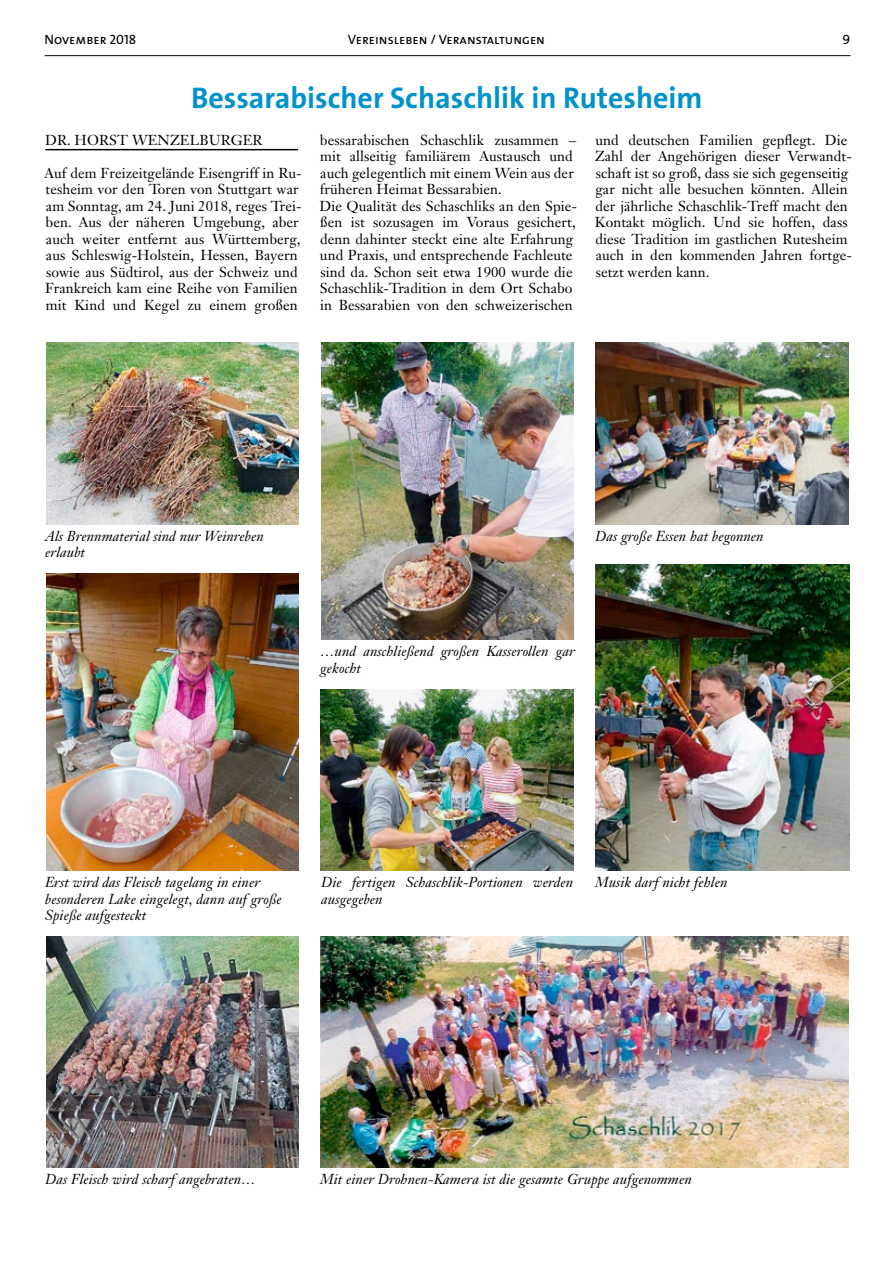
<style>
.page{position:relative;width:893px;height:1263px;background:#fff}
.page>*{position:absolute;margin:0;border:0;box-sizing:border-box;transform-origin:0 0}
.t1{font:700 30px "The Sans B7";color:#0092ca}
.t2{font:14.25px/16.5px "Janson Text";letter-spacing:.005em;color:#000}
.t3{font:italic 14.25px/16.5px "Janson Text";letter-spacing:.005em;color:#000}
.t4{font:13.5px "The Sans Caps";color:#000}
</style>
<div class="page">
<hr style="left:45px;top:55px;width:805px;height:1px;background:#000">
<hr style="left:45px;top:149px;width:253px;height:1px;background:#000">
<img style="left:46px;top:574px;width:252px;height:297px">
<img style="left:46px;top:343px;width:252px;height:181px">
<img style="left:46px;top:937px;width:252px;height:231px">
<img style="left:595px;top:343px;width:254px;height:181px">
<img style="left:321px;top:343px;width:252px;height:297px">
<img style="left:320px;top:689px;width:253px;height:182px">
<img style="left:595px;top:564px;width:255px;height:307px">
<img style="left:320px;top:937px;width:529px;height:231px">
<p class="t4" style="left:45px;top:28px;width:93px">November 2018</p>
<p class="t4" style="left:348px;top:28px;width:199px">Vereinsleben / Veranstaltungen</p>
<p class="t4" style="left:843px;top:28px;width:9px">9</p>
<h1 class="t1" style="left:191px;top:82px;width:513px">Bessarabischer Schaschlik in Rutesheim</h1>
<p class="t2" style="left:45px;top:131px;width:54px">Dr. Horst</p>
<p class="t2" style="left:132px;top:131px;width:28px">Wenzelburger</p>
<p class="t2" style="left:45px;top:164px;width:259px">Auf dem Freizeitgelände Eisengriff in Ru&shy;tesheim vor den Toren von Stuttgart war am Sonntag, am 24. Juni 2018, reges Trei&shy;ben. Aus der näheren Umgebung, aber auch weiter entfernt aus Württemberg, aus Schleswig-Holstein, Hessen, Bayern sowie aus Südtirol, aus der Schweiz und Frankreich kam eine Reihe von Familien mit Kind und Kegel zu einem großen</p>
<p class="t2" style="left:319px;top:131px;width:259px">bessarabischen Schaschlik zusammen – mit allseitig familiärem Austausch und auch gelegentlich mit einem Wein aus der früheren Heimat Bessarabien.<br>Die Qualität des Schaschliks an den Spie&shy;ßen ist sozusagen im Voraus gesichert, denn dahinter steckt eine alte Erfahrung und Praxis, und entsprechende Fachleute sind da. Schon seit etwa 1900 wurde die Schaschlik-Tradition in dem Ort Schabo in Bessarabien von den schweizerischen</p>
<p class="t2" style="left:595px;top:131px;width:259px">und deutschen Familien gepflegt. Die Zahl der Angehörigen dieser Verwandt&shy;schaft ist so groß, dass sie sich gegenseitig gar nicht alle besuchen könnten. Allein der jährliche Schaschlik-Treff macht den Kontakt möglich. Und sie hoffen, dass diese Tradition im gastlichen Rutesheim auch in den kommenden Jahren fortge&shy;setzt werden kann.</p>
<p class="t3" style="left:45px;top:528px;width:220px">Als Brennmaterial sind nur Weinreben erlaubt</p>
<p class="t3" style="left:595px;top:528px;width:170px">Das große Essen hat begonnen</p>
<p class="t3" style="left:320px;top:643px;width:256px">…und anschließend großen Kasserollen gar gekocht</p>
<p class="t3" style="left:45px;top:874px;width:238px">Erst wird das Fleisch tagelang in einer besonderen Lake eingelegt, dann auf große<br>Spieße aufgesteckt</p>
<p class="t3" style="left:321px;top:874px;width:254px">Die fertigen Schaschlik-Portionen werden ausgegeben</p>
<p class="t3" style="left:595px;top:874px;width:134px">Musik darf nicht fehlen</p>
<p class="t3" style="left:45px;top:1171px;width:212px">Das Fleisch wird scharf angebraten…</p>
<p class="t3" style="left:320px;top:1171px;width:373px">Mit einer Drohnen-Kamera ist die gesamte Gruppe aufgenommen</p>
</div>
